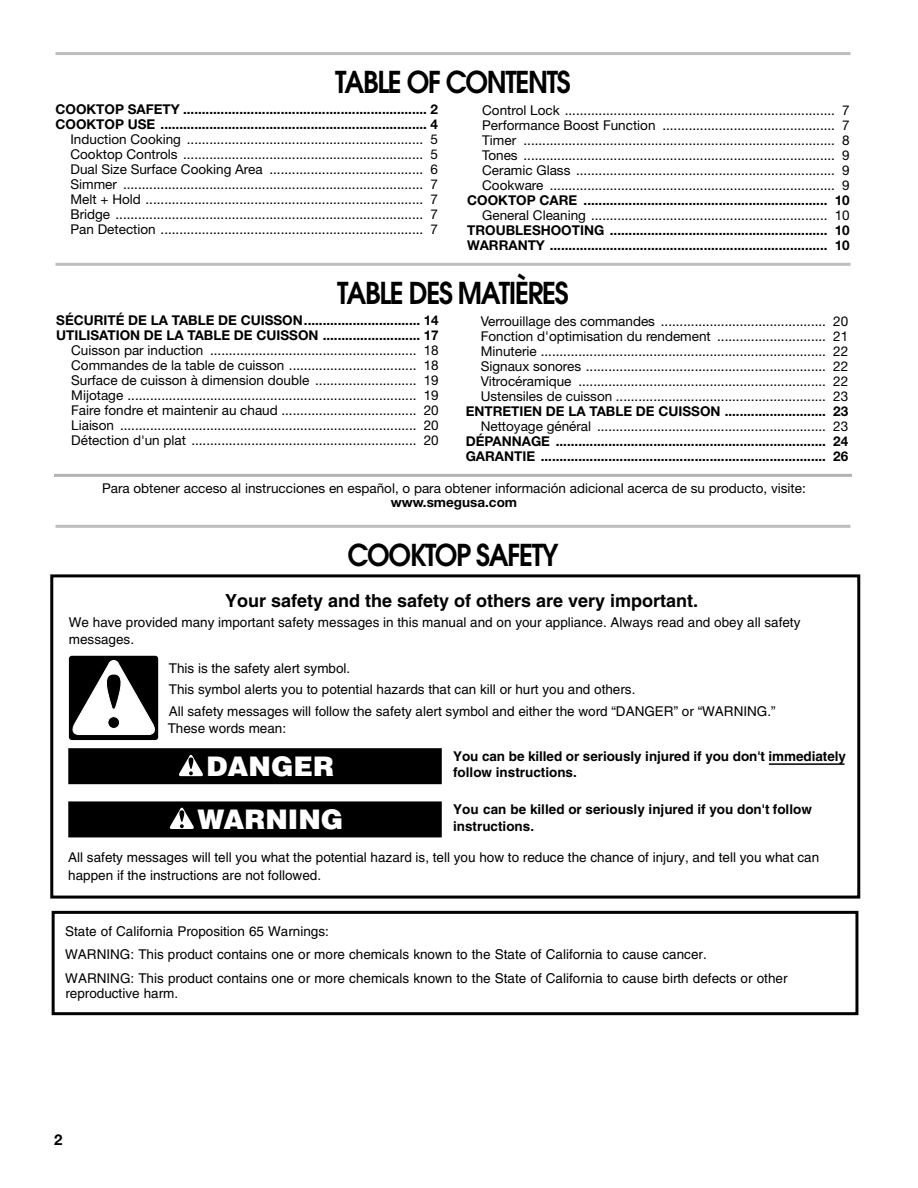
<style>
.page{position:relative;width:918px;height:1188px;background:#fff}
.page>*{position:absolute;margin:0;border:0;box-sizing:border-box;transform-origin:0 0}
.t1{font:600 30px "Avant Garde";letter-spacing:-.05em;color:#000;scale:.9 1}
.t2{font:900 27px/52.8px "Helvetica";color:#fff;text-align:center}
.t3{font:700 18px "Helvetica";color:#000}
.t4{font:700 15px "Helvetica Neue LT Std";color:#000}
.t5{font:13.5px/15px "Helvetica Neue";color:#000;text-align:justify}
.t6{font:700 13.5px/15px "Helvetica Neue LT Std";color:#000}
.t7{font:13.5px/17.2px "Helvetica";color:#000}
.t8{font:700 13.5px "Helvetica";color:#000}
.t9{font:700 13.5px "Helvetica Neue";color:#000}
</style>
<div class="page">
<hr style="left:56px;top:52px;width:794px;height:3px;background:#bcbec0">
<hr style="left:56px;top:263px;width:794px;height:3px;background:#bcbec0">
<hr style="left:56px;top:525px;width:794px;height:3px;background:#bcbec0">
<div style="left:68px;top:748px;width:374px;height:36px;background:#000"></div>
<div style="left:50px;top:574px;width:810px;height:325px;border:3px solid #000"></div>
<div style="left:68px;top:801px;width:374px;height:36px;background:#000"></div>
<div style="left:69px;top:656px;width:89px;height:84px;border:3px solid #000;border-radius:2px"></div>
<svg style="left:70px;top:660px;width:87px;height:75px"></svg>
<hr style="left:769px;top:763px;width:76px;height:2px;background:#000">
<svg style="left:179px;top:754px;width:24px;height:23px"></svg>
<svg style="left:169px;top:807px;width:25px;height:22px"></svg>
<div style="left:52px;top:911px;width:806px;height:104px;border:3px solid #000"></div>
<hr style="left:54px;top:474px;width:798px;height:3px;background:#b1b4b6">
<h1 class="t1" style="left:335px;top:62px;width:264px">TABLE OF CONTENTS</h1>
<p class="t6" style="left:56px;top:102px;width:384px">COOKTOP SAFETY ................................................................. 2<br>COOKTOP USE ....................................................................... 4</p>
<p class="t5" style="left:70px;top:132px;width:369px">Induction Cooking ............................................................... 5<br>Cooktop Controls ................................................................ 5<br>Dual Size Surface Cooking Area ......................................... 6<br>Simmer ................................................................................ 7<br>Melt + Hold .......................................................................... 7<br>Bridge .................................................................................. 7<br>Pan Detection ...................................................................... 7</p>
<p class="t5" style="left:482px;top:103px;width:369px">Control Lock ........................................................................ 7<br>Performance Boost Function .............................................. 7<br>Timer ................................................................................... 8<br>Tones ................................................................................... 9<br>Ceramic Glass ..................................................................... 9<br>Cookware ............................................................................ 9</p>
<p class="t6" style="left:467px;top:193px;width:384px">COOKTOP CARE ................................................................. 10</p>
<p class="t5" style="left:482px;top:208px;width:369px">General Cleaning ............................................................... 10</p>
<p class="t6" style="left:467px;top:223px;width:384px">TROUBLESHOOTING .......................................................... 10<br>WARRANTY .......................................................................... 10</p>
<h1 class="t1" style="left:337px;top:273px;width:259px">TABLE DES MATIÈRES</h1>
<p class="t6" style="left:56px;top:312px;width:384px">SÉCURITÉ DE LA TABLE DE CUISSON............................... 14<br>UTILISATION DE LA TABLE DE CUISSON .......................... 17</p>
<p class="t5" style="left:71px;top:343px;width:369px">Cuisson par induction ....................................................... 18<br>Commandes de la table de cuisson .................................. 18<br>Surface de cuisson à dimension double ........................... 19<br>Mijotage ............................................................................. 19<br>Faire fondre et maintenir au chaud .................................... 20<br>Liaison ............................................................................... 20<br>Détection d'un plat ............................................................ 20</p>
<p class="t5" style="left:481px;top:314px;width:369px">Verrouillage des commandes ............................................ 20<br>Fonction d'optimisation du rendement ............................. 21<br>Minuterie ............................................................................ 22<br>Signaux sonores ................................................................ 22<br>Vitrocéramique .................................................................. 22<br>Ustensiles de cuisson ........................................................ 23</p>
<p class="t6" style="left:466px;top:403px;width:384px">ENTRETIEN DE LA TABLE DE CUISSON ........................... 23</p>
<p class="t5" style="left:481px;top:419px;width:369px">Nettoyage général ............................................................. 23</p>
<p class="t6" style="left:466px;top:433px;width:384px">DÉPANNAGE ........................................................................ 24<br>GARANTIE ............................................................................ 26</p>
<p class="t5" style="left:102px;top:480px;width:705px">Para obtener acceso al instrucciones en español, o para obtener información adicional acerca de su producto, visite:</p>
<p class="t9" style="left:391px;top:493px;width:128px">www.smegusa.com</p>
<h1 class="t1" style="left:347px;top:535px;width:236px">COOKTOP SAFETY</h1>
<h3 class="t3" style="left:225px;top:589px;width:475px">Your safety and the safety of others are very important.</h3>
<p class="t7" style="left:69px;top:614px;width:733px">We have provided many important safety messages in this manual and on your appliance. Always read and obey all safety messages.</p>
<p class="t7" style="left:169px;top:657px;width:608px;line-height:21.8px">This is the safety alert symbol.<br>This symbol alerts you to potential hazards that can kill or hurt you and others.<br>All safety messages will follow the safety alert symbol and either the word “DANGER” or “WARNING.”</p>
<p class="t7" style="left:168px;top:720px;width:120px">These words mean:</p>
<p class="t8" style="left:453px;top:764px;width:125px">follow instructions.</p>
<p class="t8" style="left:453px;top:748px;width:394px">You can be killed or seriously injured if you don't immediately</p>
<h2 class="t2" style="left:197px;top:740px;width:147px">DANGER<br>WARNING</h2>
<p class="t8" style="left:453px;top:801px;width:360px">You can be killed or seriously injured if you don't follow</p>
<p class="t7" style="left:68px;top:849px;width:753px">All safety messages will tell you what the potential hazard is, tell you how to reduce the chance of injury, and tell you what can happen if the instructions are not followed.</p>
<p class="t8" style="left:453px;top:818px;width:83px">instructions.</p>
<p class="t7" style="left:65px;top:920px;width:724px;line-height:23.2px">State of California Proposition 65 Warnings:<br>WARNING: This product contains one or more chemicals known to the State of California to cause cancer.<br>WARNING: This product contains one or more chemicals known to the State of California to cause birth defects or other</p>
<p class="t7" style="left:65px;top:985px;width:114px">reproductive harm.</p>
<p class="t4" style="left:54px;top:1130px;width:10px">2</p>
</div>
